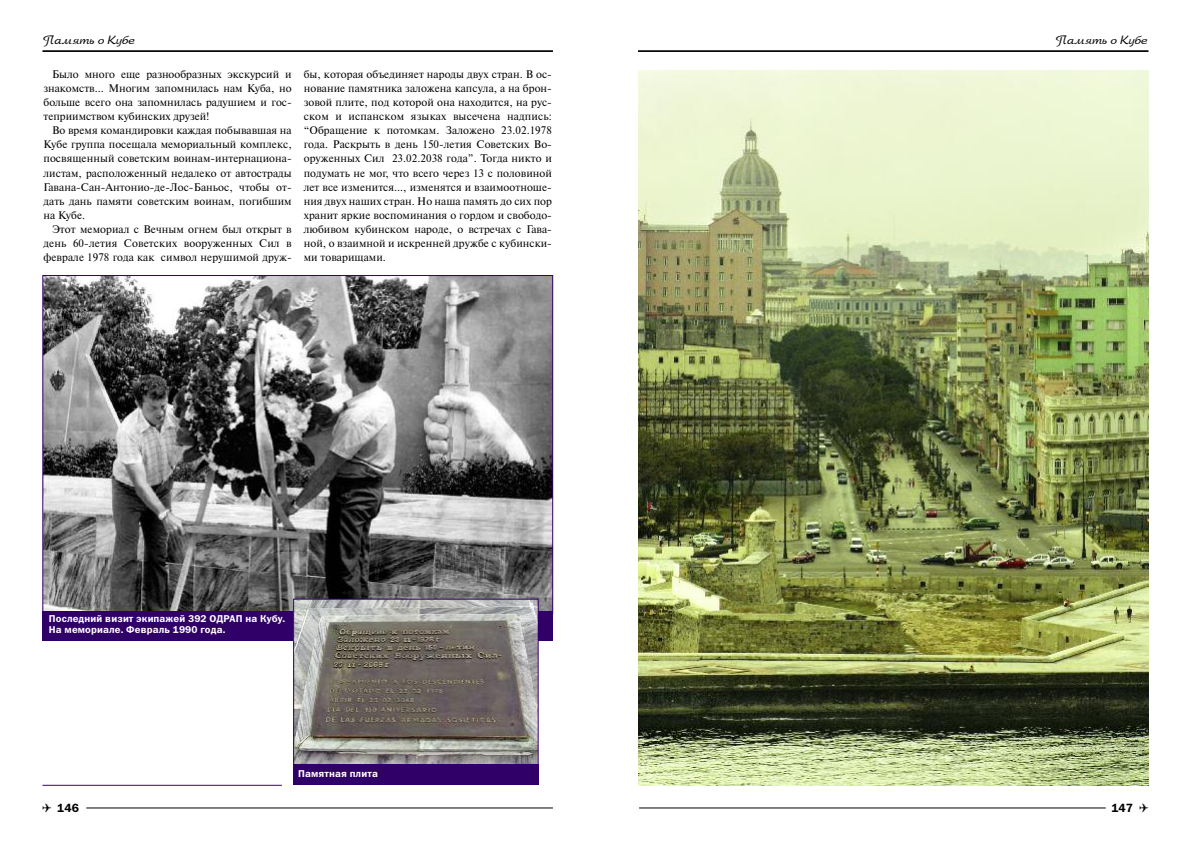
<style>
.page{position:relative;width:1191px;height:842px;background:#fff}
.page>*{position:absolute;margin:0;border:0;box-sizing:border-box;transform-origin:0 0}
.t1{font:12px "Arbat C";color:#000}
.t2{font:12px "Franklin Gothic Demi C";color:#000}
.t3{font:11px/14.1px "Newton C";letter-spacing:.005em;color:#000;text-align:justify}
.t4{font:10px/11px "Franklin Gothic Demi C";letter-spacing:.01em;color:#fff}
</style>
<div class="page">
<hr style="left:639px;top:807px;width:466px;height:1px;background:#000">
<hr style="left:638px;top:51px;width:510px;height:1px;background:#000">
<hr style="left:86px;top:807px;width:467px;height:1px;background:#000">
<hr style="left:43px;top:51px;width:510px;height:1px;background:#000">
<img style="left:45px;top:277px;width:506px;height:334px">
<div style="left:43px;top:611px;width:510px;height:29px;background:#300068"></div>
<img style="left:295px;top:601px;width:241px;height:163px">
<div style="left:293px;top:599px;width:245px;height:168px;border:1px solid #300068"></div>
<div style="left:293px;top:764px;width:245px;height:21px;background:#300068"></div>
<hr style="left:43px;top:785px;width:239px;height:1px;background:#360074">
<img style="left:638px;top:71px;width:510px;height:714px">
<p class="t1" style="left:44px;top:32px;width:93px">Память о Кубе</p>
<p class="t3" style="left:44px;top:67px;width:250px;text-indent:9px">Было много еще разнообразных экскурсий и знакомств… Многим запомнилась нам Куба, но больше всего она запомнилась радушием и гос&shy;теприимством кубинских друзей!</p>
<p class="t3" style="left:44px;top:123px;width:250px;text-indent:9px">Во время командировки каждая побывавшая на Кубе группа посещала мемориальный комплекс, посвященный советским воинам интернациона&shy;листам, расположенный недалеко от автострады Гавана Сан Антонио де Лос Баньос, чтобы от&shy;дать дань памяти советским воинам, погибшим на Кубе.</p>
<p class="t3" style="left:44px;top:222px;width:250px;text-indent:9px">Этот мемориал с Вечным огнем был открыт в день 60 летия Советских вооруженных Сил в феврале 1978 года как символ нерушимой друж-</p>
<p class="t3" style="left:304px;top:67px;width:250px">бы, которая объединяет народы двух стран. В ос&shy;нование памятника заложена капсула, а на брон&shy;зовой плите, под которой она находится, на рус&shy;ском и испанском языках высечена надпись: “Обращение к потомкам. Заложено 23.02.1978 года. Раскрыть в день 150 летия Советских Во&shy;оруженных Сил 23.02.2038 года”. Тогда никто и подумать не мог, что всего через 13 с половиной лет все изменится…, изменятся и взаимоотноше&shy;ния двух наших стран. Но наша память до сих пор хранит яркие воспоминания о гордом и свободо&shy;любивом кубинском народе, о встречах с Гава&shy;ной, о взаимной и искренней дружбе с кубински&shy;ми товарищами.</p>
<p class="t4" style="left:49px;top:613px;width:238px">Последний визит экипажей 392 ОДРАП на Кубу.<br>На мемориале. Февраль 1990 года.</p>
<p class="t2" style="left:42px;top:801px;width:39px">✈ 146</p>
<p class="t4" style="left:298px;top:768px;width:81px">Памятная плита</p>
<p class="t1" style="left:1056px;top:32px;width:93px">Память о Кубе</p>
<p class="t2" style="left:1111px;top:801px;width:39px">147 ✈</p>
</div>
